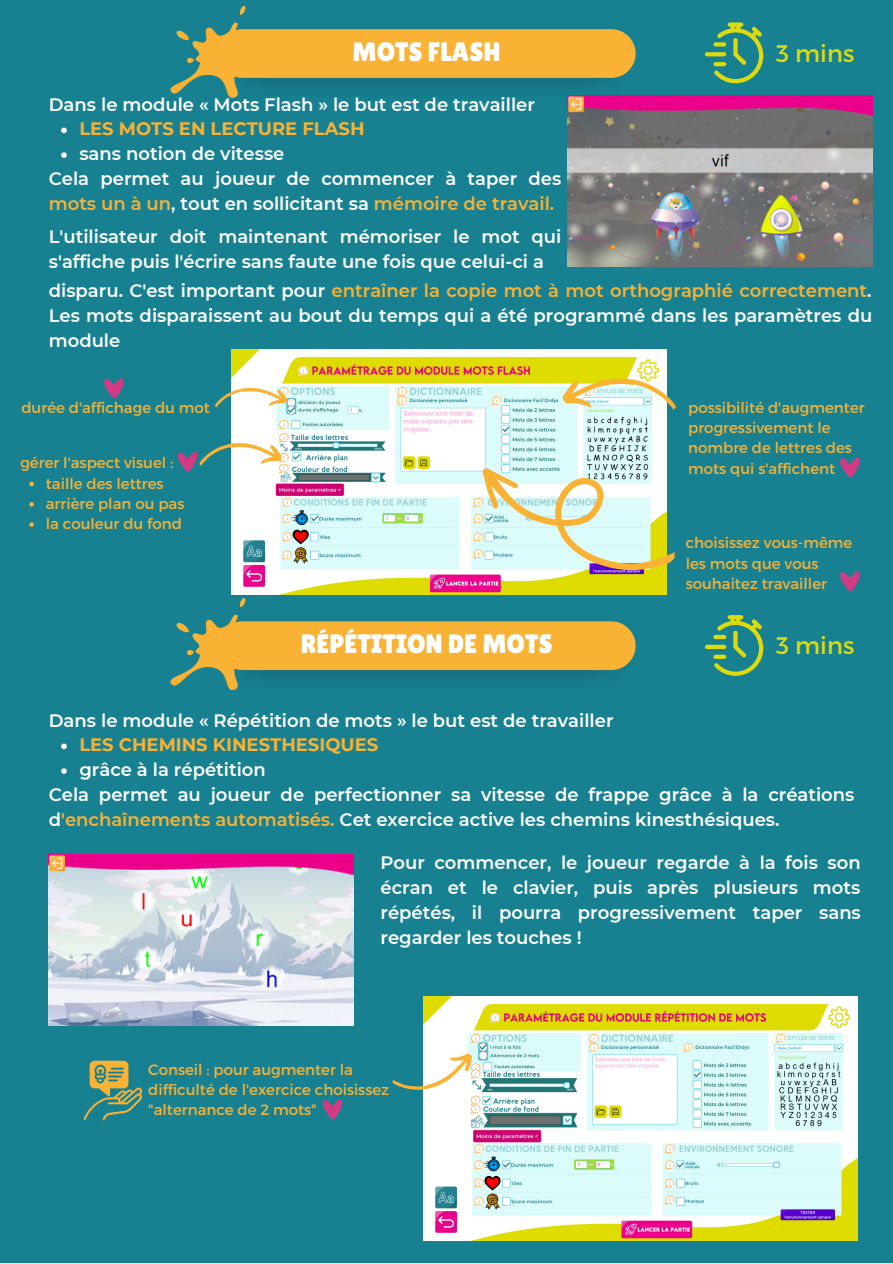
<style>
.page{position:relative;width:893px;height:1264px;background:#fff}
.page>*{position:absolute;margin:0;border:0;box-sizing:border-box;transform-origin:0 0}
.t1{font:26.55px "Lilita One";color:#fff}
.t2{font:24px "Montserrat";color:#dddb0d}
.t3{font:600 18px/24.8px "Montserrat";color:#fff}
.t4{font:700 18px "Montserrat";color:#f9b234}
.t5{font:15px/20.2px "Montserrat";color:#f9b234}
.s1{color:#f9b234}
</style>
<div class="page">
<div style="left:0;top:0;width:892px;height:1262px;background:#178191"></div>
<img style="left:568px;top:96px;width:304px;height:170px">
<img style="left:231px;top:350px;width:435px;height:69px">
<svg style="left:61px;top:128px;width:6px;height:5px"></svg>
<svg style="left:61px;top:152px;width:6px;height:6px"></svg>
<svg style="left:170px;top:6px;width:465px;height:100px"></svg>
<svg style="left:215px;top:387px;width:72px;height:20px"></svg>
<svg style="left:562px;top:377px;width:114px;height:33px;background:#dadfb2"></svg>
<svg style="left:840px;top:457px;width:20px;height:21px"></svg>
<svg style="left:840px;top:571px;width:20px;height:20px"></svg>
<svg style="left:104px;top:378px;width:20px;height:20px"></svg>
<svg style="left:29px;top:482px;width:5px;height:4px"></svg>
<svg style="left:29px;top:502px;width:5px;height:4px"></svg>
<svg style="left:29px;top:522px;width:5px;height:5px"></svg>
<svg style="left:170px;top:419px;width:506px;height:272px"></svg>
<img style="left:49px;top:854px;width:304px;height:171px">
<img style="left:423px;top:996px;width:434px;height:244px">
<svg style="left:61px;top:743px;width:6px;height:6px"></svg>
<svg style="left:61px;top:768px;width:6px;height:6px"></svg>
<svg style="left:392px;top:1047px;width:86px;height:55px"></svg>
<svg style="left:84px;top:1060px;width:58px;height:60px"></svg>
<svg style="left:322px;top:1099px;width:21px;height:20px"></svg>
<svg style="left:714px;top:23px;width:49px;height:60px"></svg>
<svg style="left:705px;top:52px;width:21px;height:4px"></svg>
<div style="left:713px;top:42px;width:13px;height:5px;background:#dddb0d;border-radius:2px"></div>
<svg style="left:713px;top:62px;width:13px;height:4px"></svg>
<svg style="left:727px;top:615px;width:16px;height:4px"></svg>
<svg style="left:714px;top:619px;width:49px;height:57px"></svg>
<div style="left:705px;top:644px;width:21px;height:5px;background:#dddb0d;border-radius:2px"></div>
<hr style="left:713px;top:635px;width:13px;height:4px;background:#dddb0d;border-radius:2px">
<div style="left:713px;top:654px;width:13px;height:5px;background:#dddb0d;border-radius:2px"></div>
<p class="t1" style="left:352px;top:37px;width:149px">MOTS FLASH</p>
<p class="t3" style="left:49px;top:92px;width:487px">Dans le module « Mots Flash » le but est de travailler</p>
<p class="t4" style="left:79px;top:118px;width:287px">LES MOTS EN LECTURE FLASH</p>
<p class="t3" style="left:79px;top:141px;width:206px">sans notion de vitesse</p>
<p class="t3" style="left:49px;top:166px;width:514px">Cela permet au joueur de commencer à taper des <span class="s1">mots un à un</span>, tout en sollicitant sa <span class="s1">mémoire de travail.</span></p>
<p class="t2" style="left:776px;top:37px;width:80px">3 mins</p>
<p class="t3" style="left:49px;top:224px;width:514px">L'utilisateur doit maintenant mémoriser le mot qui s'affiche puis l'écrire sans faute une fois que celui-ci a</p>
<p class="t3" style="left:49px;top:278px;width:824px;text-align:justify">disparu. C'est important pour <span class="s1">entraîner la copie mot à mot orthographié correctement</span>.<br>Les mots disparaissent au bout du temps qui a été programmé dans les paramètres du module</p>
<p class="t5" style="left:21px;top:397px;width:190px">durée d'affichage du mot</p>
<p class="t5" style="left:20px;top:452px;width:154px">gérer l'aspect visuel :</p>
<p class="t5" style="left:46px;top:472px;width:119px">taille des lettres</p>
<p class="t5" style="left:46px;top:492px;width:140px">arrière plan ou pas</p>
<p class="t5" style="left:46px;top:513px;width:137px">la couleur du fond</p>
<p class="t1" style="left:301px;top:629px;width:253px">RÉPÉTITION DE MOTS</p>
<p class="t3" style="left:49px;top:708px;width:566px">Dans le module « Répétition de mots » le but est de travailler</p>
<p class="t4" style="left:79px;top:734px;width:300px">LES CHEMINS KINESTHESIQUES</p>
<p class="t3" style="left:79px;top:757px;width:188px">grâce à la répétition</p>
<p class="t5" style="left:688px;top:397px;width:178px">possibilité d'augmenter progressivement le nombre de lettres des mots qui s'affichent</p>
<p class="t5" style="left:685px;top:532px;width:168px">choisissez vous-même les mots que vous souhaitez travailler</p>
<p class="t2" style="left:776px;top:630px;width:80px">3 mins</p>
<p class="t3" style="left:49px;top:782px;width:807px">Cela permet au joueur de perfectionner sa vitesse de frappe grâce à la créations d<span class="s1">'enchaînements automatisés.</span> Cet exercice active les chemins kinesthésiques.</p>
<p class="t3" style="left:380px;top:850px;width:482px;text-align:justify">Pour commencer, le joueur regarde à la fois son écran et le clavier, puis après plusieurs mots répétés, il pourra progressivement taper sans regarder les touches !</p>
<p class="t5" style="left:148px;top:1058px;width:242px">Conseil : pour augmenter la difficulté de l'exercice choisissez "alternance de 2 mots"</p>
</div>
